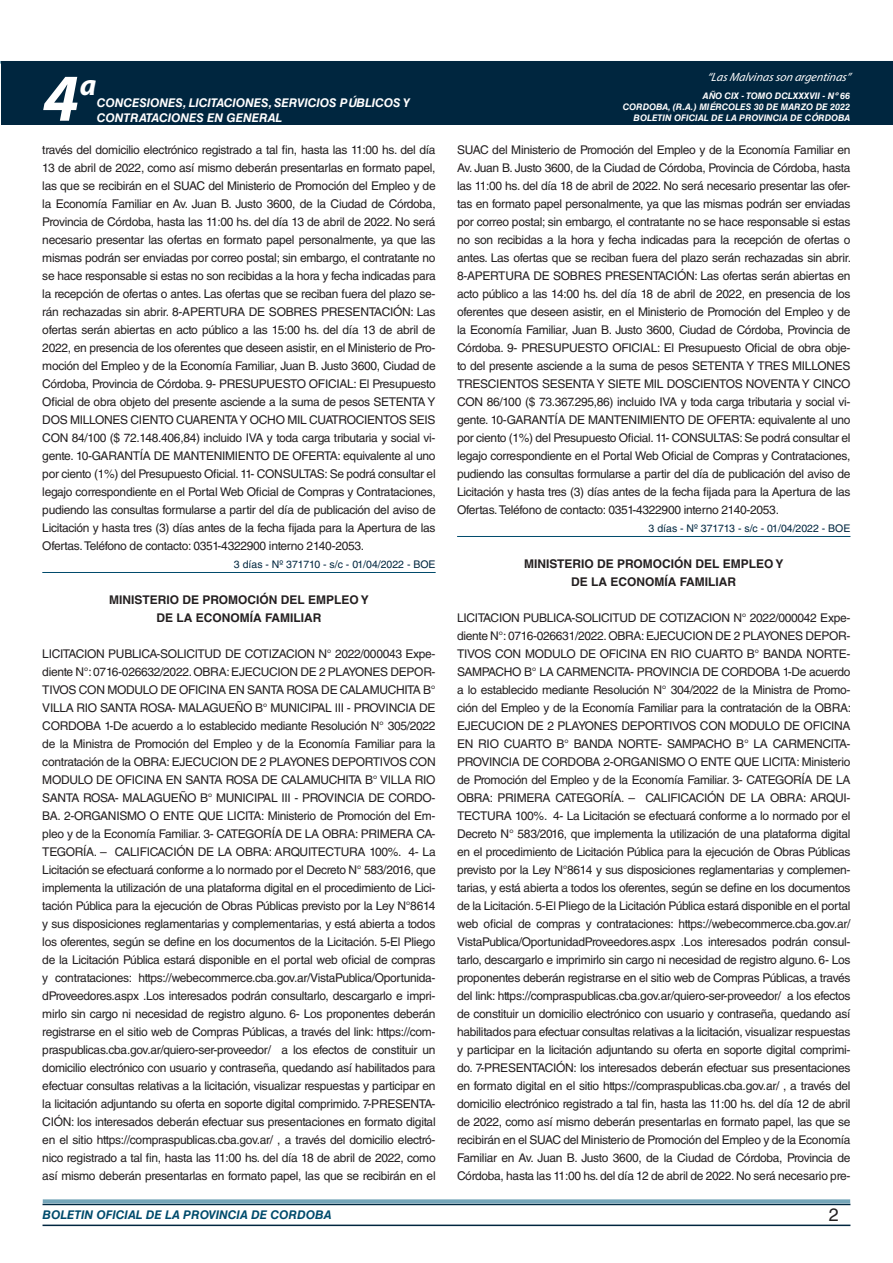
<style>
.page{position:relative;width:893px;height:1263px;background:#fff}
.page>*{position:absolute;margin:0;border:0;box-sizing:border-box;transform-origin:0 0}
.t1{font:italic 700 67.5px "Myriad Pro";color:#fff}
.t2{font:italic 700 30px "Myriad Pro";color:#fff}
.t3{font:18px "Helvetica LT Std";color:#231f20}
.TEXTO_BASE{font:12px/18px "Helvetica LT Std";letter-spacing:-.025em;color:#231f20;text-align:justify}
.RESUELVE{font:700 12px "Helvetica LT Std";color:#231f20}
.t4{font:italic 700 12px/14.4px "Helvetica LT Std";color:#fff}
.t5{font:italic 700 12px "Helvetica LT Std";color:#004b6c}
.t6{font:italic 12px "Myriad Pro";color:#fff}
.FECHA_DE_VENCIMIENTO{font:10.5px "Helvetica LT Std";color:#00263f}
.t7{font:italic 700 9px/10.8px "Helvetica LT Std";color:#fff;text-align:right}
</style>
<div class="page">
<hr style="left:43px;top:1224px;width:807px;height:2px;background:#00263f">
<div style="left:42px;top:1198px;width:809px;height:8px;background:#fff;opacity:.75"></div>
<div style="left:1px;top:61px;width:892px;height:64px;background:#00263f"></div>
<hr style="left:42px;top:572px;width:394px;height:1px;background:#004b6c">
<hr style="left:457px;top:536px;width:393px;height:1px;background:#004b6c">
<h1 class="t1" style="left:43px;top:54px;width:38px">4</h1>
<h2 class="t2" style="left:80px;top:66px;width:18px">a</h2>
<p class="t4" style="left:97px;top:96px;width:315px">CONCESIONES, LICITACIONES, SERVICIOS PÚBLICOS Y<br>CONTRATACIONES EN GENERAL</p>
<p class="t6" style="left:707px;top:70px;width:145px">“LasMalvinasson argentinas”</p>
<p class="t7" style="left:623px;top:91px;width:229px">AÑO CIX - TOMO DCLXXXVII - Nº 66<br>CORDOBA, (R.A.) MIÉRCOLES 30 DE MARZO DE 2022</p>
<p class="t7" style="left:634px;top:112px;width:218px">BOLETIN OFICIAL DE LA PROVINCIA DE CÓRDOBA</p>
<p class="TEXTO_BASE" style="left:42px;top:141px;width:395px">través del domicilio electrónico registrado a tal fin, hasta las 11:00 hs. del día 13 de abril de 2022, como así mismo deberán presentarlas en formato papel, las que se recibirán en el SUAC del Ministerio de Promoción del Empleo y de la Economía Familiar en Av. Juan B. Justo 3600, de la Ciudad de Córdoba, Provincia de Córdoba, hasta las 11:00 hs. del día 13 de abril de 2022. No será necesario presentar las ofertas en formato papel personalmente, ya que las mismas podrán ser enviadas por correo postal; sin embargo, el contratante no se hace responsable si estas no son recibidas a la hora y fecha indicadas para la recepción de ofertas o antes. Las ofertas que se reciban fuera del plazo se&shy;rán rechazadas sin abrir. 8-APERTURA DE SOBRES PRESENTACIÓN: Las ofertas serán abiertas en acto público a las 15:00 hs. del día 13 de abril de 2022, en presencia de los oferentes que deseen asistir, en el Ministerio de Pro&shy;moción del Empleo y de la Economía Familiar, Juan B. Justo 3600, Ciudad de Córdoba, Provincia de Córdoba. 9- PRESUPUESTO OFICIAL: El Presupuesto Oficial de obra objeto del presente asciende a la suma de pesos SETENTA Y DOS MILLONES CIENTO CUARENTA Y OCHO MIL CUATROCIENTOS SEIS CON 84/100 ($ 72.148.406,84) incluido IVA y toda carga tributaria y social vi&shy;gente. 10-GARANTÍA DE MANTENIMIENTO DE OFERTA: equivalente al uno por ciento (1%) del Presupuesto Oficial. 11- CONSULTAS: Se podrá consultar el legajo correspondiente en el Portal Web Oficial de Compras y Contrataciones, pudiendo las consultas formularse a partir del día de publicación del aviso de Licitación y hasta tres (3) días antes de la fecha fijada para la Apertura de las Ofertas. Teléfono de contacto: 0351-4322900 interno 2140-2053.</p>
<p class="FECHA_DE_VENCIMIENTO" style="left:234px;top:558px;width:203px">3 días - Nº 371710 - s/c - 01/04/2022 - BOE</p>
<p class="RESUELVE" style="left:109px;top:592px;width:261px">MINISTERIO DE PROMOCIÓN DEL EMPLEO Y</p>
<p class="RESUELVE" style="left:156px;top:610px;width:167px">DE LA ECONOMÍA FAMILIAR</p>
<p class="TEXTO_BASE" style="left:42px;top:645px;width:395px">LICITACION PUBLICA-SOLICITUD DE COTIZACION N° 2022/000043 Expe&shy;diente N°: 0716-026632/2022. OBRA: EJECUCION DE 2 PLAYONES DEPOR-TIVOS CON MODULO DE OFICINA EN SANTA ROSA DE CALAMUCHITA B° VILLA RIO SANTA ROSA- MALAGUEÑO B° MUNICIPAL III - PROVINCIA DE CORDOBA 1-De acuerdo a lo establecido mediante Resolución N° 305/2022 de la Ministra de Promoción del Empleo y de la Economía Familiar para la contratación de la OBRA: EJECUCION DE 2 PLAYONES DEPORTIVOS CON MODULO DE OFICINA EN SANTA ROSA DE CALAMUCHITA B° VILLA RIO SANTA ROSA- MALAGUEÑO B° MUNICIPAL III - PROVINCIA DE CORDO-BA. 2-ORGANISMO O ENTE QUE LICITA: Ministerio de Promoción del Em&shy;pleo y de la Economía Familiar. 3- CATEGORÍA DE LA OBRA: PRIMERA CA-TEGORÍA. – CALIFICACIÓN DE LA OBRA: ARQUITECTURA 100%. 4- La Licitación se efectuará conforme a lo normado por el Decreto N° 583/2016, que implementa la utilización de una plataforma digital en el procedimiento de Lici&shy;tación Pública para la ejecución de Obras Públicas previsto por la Ley N°8614 y sus disposiciones reglamentarias y complementarias, y está abierta a todos los oferentes, según se define en los documentos de la Licitación. 5-El Pliego de la Licitación Pública estará disponible en el portal web oficial de compras y contrataciones: https://webecommerce.cba.gov.ar/VistaPublica/Oportunida&shy;dProveedores.aspx .Los interesados podrán consultarlo, descargarlo e impri&shy;mirlo sin cargo ni necesidad de registro alguno. 6- Los proponentes deberán registrarse en el sitio web de Compras Públicas, a través del link: https://com&shy;praspublicas.cba.gov.ar/quiero-ser-proveedor/ a los efectos de constituir un domicilio electrónico con usuario y contraseña, quedando así habilitados para efectuar consultas relativas a la licitación, visualizar respuestas y participar en la licitación adjuntando su oferta en soporte digital comprimido. 7-PRESENTA-CIÓN: los interesados deberán efectuar sus presentaciones en formato digital en el sitio https://compraspublicas.cba.gov.ar/ , a través del domicilio electró&shy;nico registrado a tal fin, hasta las 11:00 hs. del día 18 de abril de 2022, como así mismo deberán presentarlas en formato papel, las que se recibirán en el</p>
<p class="TEXTO_BASE" style="left:457px;top:141px;width:396px">SUAC del Ministerio de Promoción del Empleo y de la Economía Familiar en Av. Juan B. Justo 3600, de la Ciudad de Córdoba, Provincia de Córdoba, hasta las 11:00 hs. del día 18 de abril de 2022. No será necesario presentar las ofer&shy;tas en formato papel personalmente, ya que las mismas podrán ser enviadas por correo postal; sin embargo, el contratante no se hace responsable si estas no son recibidas a la hora y fecha indicadas para la recepción de ofertas o antes. Las ofertas que se reciban fuera del plazo serán rechazadas sin abrir.<br>8-APERTURA DE SOBRES PRESENTACIÓN: Las ofertas serán abiertas en acto público a las 14:00 hs. del día 18 de abril de 2022, en presencia de los oferentes que deseen asistir, en el Ministerio de Promoción del Empleo y de la Economía Familiar, Juan B. Justo 3600, Ciudad de Córdoba, Provincia de Córdoba. 9- PRESUPUESTO OFICIAL: El Presupuesto Oficial de obra obje&shy;to del presente asciende a la suma de pesos SETENTA Y TRES MILLONES TRESCIENTOS SESENTA Y SIETE MIL DOSCIENTOS NOVENTA Y CINCO CON 86/100 ($ 73.367.295,86) incluido IVA y toda carga tributaria y social vi&shy;gente. 10-GARANTÍA DE MANTENIMIENTO DE OFERTA: equivalente al uno por ciento (1%) del Presupuesto Oficial. 11- CONSULTAS: Se podrá consultar el legajo correspondiente en el Portal Web Oficial de Compras y Contrataciones, pudiendo las consultas formularse a partir del día de publicación del aviso de Licitación y hasta tres (3) días antes de la fecha fijada para la Apertura de las Ofertas. Teléfono de contacto: 0351-4322900 interno 2140-2053.</p>
<p class="FECHA_DE_VENCIMIENTO" style="left:649px;top:522px;width:203px">3 días - Nº 371713 - s/c - 01/04/2022 - BOE</p>
<p class="RESUELVE" style="left:524px;top:556px;width:261px">MINISTERIO DE PROMOCIÓN DEL EMPLEO Y</p>
<p class="RESUELVE" style="left:571px;top:574px;width:167px">DE LA ECONOMÍA FAMILIAR</p>
<p class="TEXTO_BASE" style="left:457px;top:609px;width:395px">LICITACION PUBLICA-SOLICITUD DE COTIZACION N° 2022/000042 Expe&shy;diente N°: 0716-026631/2022. OBRA: EJECUCION DE 2 PLAYONES DEPOR-TIVOS CON MODULO DE OFICINA EN RIO CUARTO B° BANDA NORTE-SAMPACHO B° LA CARMENCITA- PROVINCIA DE CORDOBA 1-De acuerdo a lo establecido mediante Resolución N° 304/2022 de la Ministra de Promo&shy;ción del Empleo y de la Economía Familiar para la contratación de la OBRA:<br>EJECUCION DE 2 PLAYONES DEPORTIVOS CON MODULO DE OFICINA EN RIO CUARTO B° BANDA NORTE- SAMPACHO B° LA CARMENCITA-PROVINCIA DE CORDOBA 2-ORGANISMO O ENTE QUE LICITA: Ministerio de Promoción del Empleo y de la Economía Familiar. 3- CATEGORÍA DE LA OBRA: PRIMERA CATEGORÍA. – CALIFICACIÓN DE LA OBRA: ARQUI-TECTURA 100%. 4- La Licitación se efectuará conforme a lo normado por el Decreto N° 583/2016, que implementa la utilización de una plataforma digital en el procedimiento de Licitación Pública para la ejecución de Obras Públicas previsto por la Ley N°8614 y sus disposiciones reglamentarias y complemen&shy;tarias, y está abierta a todos los oferentes, según se define en los documentos de la Licitación. 5-El Pliego de la Licitación Pública estará disponible en el portal web oficial de compras y contrataciones: https://webecommerce.cba.gov.ar/ VistaPublica/OportunidadProveedores.aspx .Los interesados podrán consul&shy;tarlo, descargarlo e imprimirlo sin cargo ni necesidad de registro alguno. 6- Los proponentes deberán registrarse en el sitio web de Compras Públicas, a través del link: https://compraspublicas.cba.gov.ar/quiero-ser-proveedor/ a los efectos de constituir un domicilio electrónico con usuario y contraseña, quedando así habilitados para efectuar consultas relativas a la licitación, visualizar respuestas y participar en la licitación adjuntando su oferta en soporte digital comprimi&shy;do. 7-PRESENTACIÓN: los interesados deberán efectuar sus presentaciones en formato digital en el sitio https://compraspublicas.cba.gov.ar/ , a través del domicilio electrónico registrado a tal fin, hasta las 11:00 hs. del día 12 de abril de 2022, como así mismo deberán presentarlas en formato papel, las que se recibirán en el SUAC del Ministerio de Promoción del Empleo y de la Economía Familiar en Av. Juan B. Justo 3600, de la Ciudad de Córdoba, Provincia de Córdoba, hasta las 11:00 hs. del día 12 de abril de 2022. No será necesario pre-</p>
<p class="t5" style="left:43px;top:1208px;width:290px">BOLETIN OFICIAL DE LA PROVINCIA DE CORDOBA</p>
<p class="t3" style="left:829px;top:1204px;width:12px">2</p>
</div>
